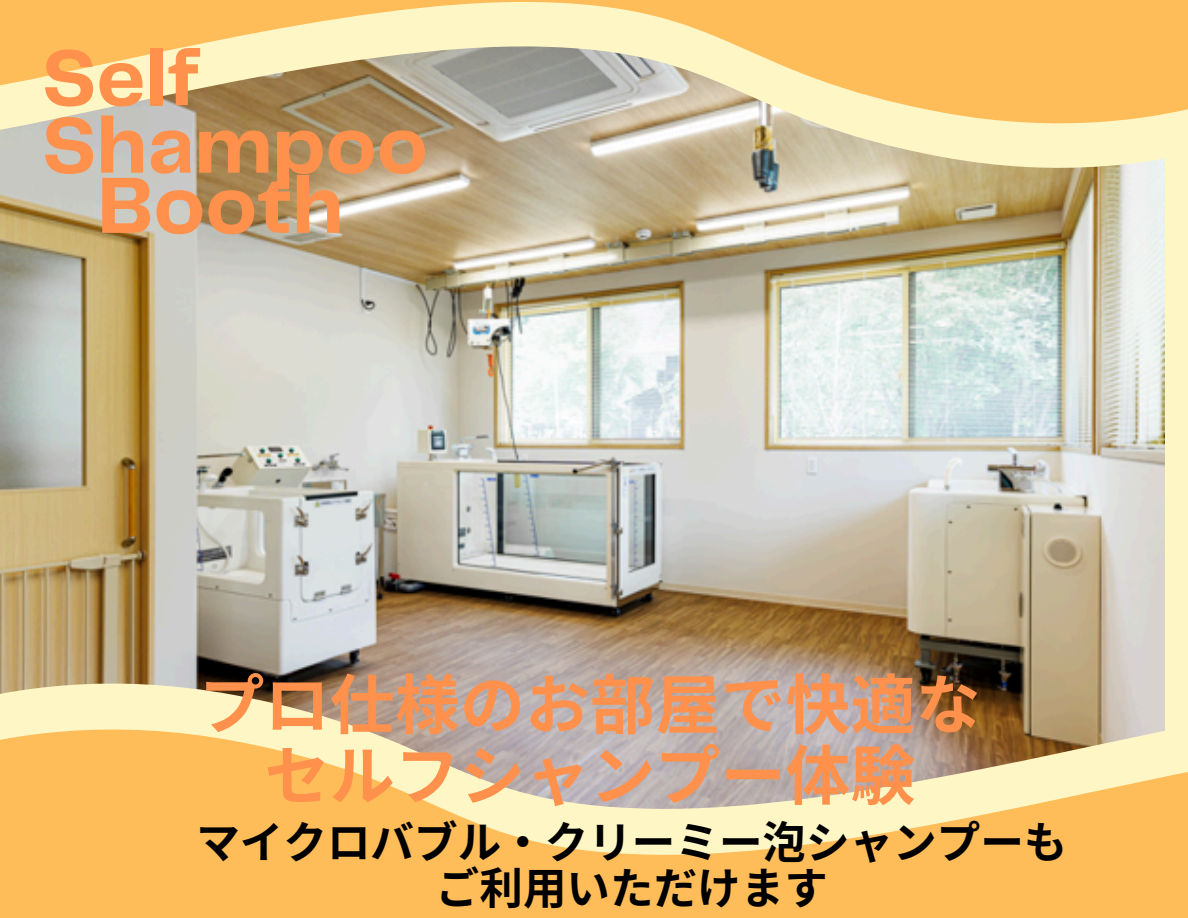
<style>
.page{position:relative;width:1188px;height:918px;background:#fff}
.page>*{position:absolute;margin:0;border:0;box-sizing:border-box;transform-origin:0 0}
.t1{font:700 82.65px "Telegraf";color:#ff914d}
.t2{font:700 81.6px/67.5px "Telegraf";color:#ff914d}
.t3{font:700 65.1px/70.8px "Noto Sans CJ Ksc";color:#ff914d;text-align:center}
.t4{font:700 43.5px "Noto Sans CJ Ksc";color:#000}
</style>
<div class="page">
<img style="left:0;top:179px;width:1165px;height:493px">
<svg style="left:0;top:672px;width:1188px;height:46px;background:#b3a390"></svg>
<svg style="left:0;top:718px;width:1188px;height:200px;background:#efc37c"></svg>
<svg style="left:0;top:134px;width:1188px;height:45px;background:#c7ba9b"></svg>
<svg style="left:0;top:0;width:1188px;height:134px;background:#e7c586"></svg>
<p class="t2" style="left:42px;top:49px;width:388px">Self<br>Shampoo</p>
<p class="t1" style="left:97px;top:170px;width:248px">Booth</p>
<p class="t3" style="left:199px;top:666px;width:783px">プロ仕様のお部屋で快適なセルフシャンプー体験</p>
<h1 class="t4" style="left:196px;top:807px;width:873px">マイクロバブル・クリーミー泡シャンプーも</h1>
<h1 class="t4" style="left:436px;top:853px;width:394px">ご利用いただけます</h1>
</div>
